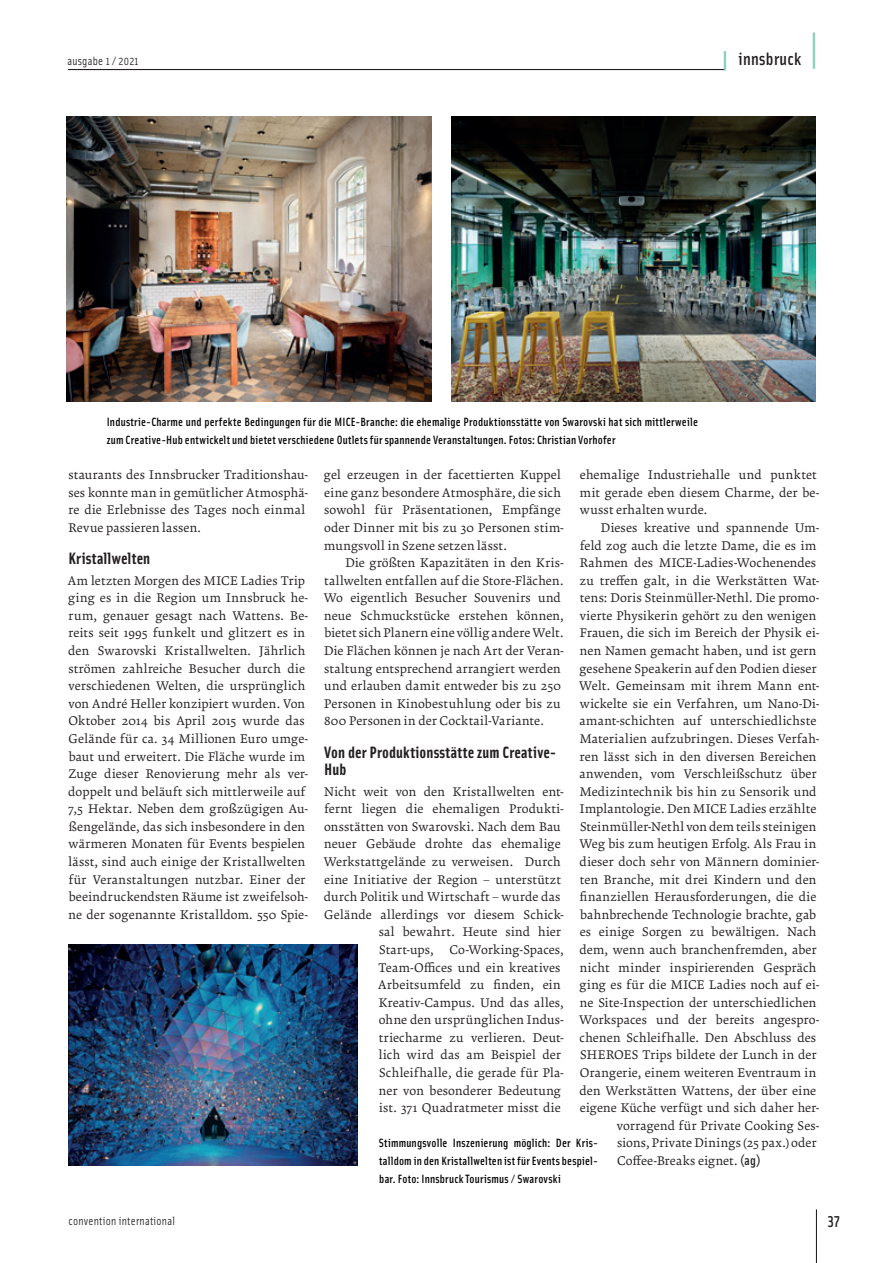
<style>
.page{position:relative;width:893px;height:1263px;background:#fff}
.page>*{position:absolute;margin:0;border:0;box-sizing:border-box;transform-origin:0 0}
.t1{font:500 18px "Solex OT";letter-spacing:.02em;color:#231f20}
.t2{font:700 16.5px/17.5px "Solex OT";letter-spacing:.01em;color:#231f20}
.t3{font:500 15.75px "Solex OT";color:#231f20}
.t4{font:12.6px/17.5px "Krete";letter-spacing:.015em;color:#231f20}
.t5{font:500 12px/17.5px "Solex OT";letter-spacing:.015em;color:#000}
.t6{font:12px "Solex OT";letter-spacing:.02em;color:#231f20}
.s1{font-weight:700;font-size:22.5px;color:#82cdbe}
.s2{font-weight:700;font-size:42px;color:#82cdbe}
.s3{font-family:"Solex OT";font-weight:500;font-size:13.5px}
</style>
<div class="page">
<hr style="left:68px;top:69px;width:657px;height:1px;background:#231f20">
<hr style="left:816px;top:1209px;width:1px;height:54px;background:#231f20">
<img style="left:69px;top:944px;width:288px;height:221px">
<img style="left:67px;top:117px;width:365px;height:284px">
<img style="left:451px;top:117px;width:365px;height:284px">
<p class="t6" style="left:67px;top:53px;width:73px">ausgabe 1/ 2021</p>
<h1 class="t1" style="left:721px;top:47px;width:99px"><span class="s1">|</span> innsbruck <span class="s2">|</span></h1>
<p class="t5" style="left:107px;top:413px;width:593px">Industrie-Charme und perfekte Bedingungen für die MICE-Branche: die ehemalige Produktionsstätte von Swarovski hat sich mittlerweile zum Creative-Hub entwickelt und bietet verschiedene Outlets für spannende Veranstaltungen. Fotos: Christian Vorhofer</p>
<p class="t4" style="left:68px;top:466px;width:241px">staurants des Innsbrucker Traditionshau&shy;ses konnte man in gemütlicher Atmosphä&shy;re die Erlebnisse des Tages noch einmal Revue passieren lassen.</p>
<h2 class="t2" style="left:69px;top:549px;width:83px">Kristallwelten</h2>
<p class="t4" style="left:68px;top:572px;width:242px">Am letzten Morgen des MICE Ladies Trip ging es in die Region um Innsbruck he&shy;rum, genauer gesagt nach Wattens. Be&shy;reits seit 1995 funkelt und glitzert es in den Swarovski Kristallwelten. Jährlich strömen zahlreiche Besucher durch die verschiedenen Welten, die ursprünglich von André Heller konzipiert wurden. Von Oktober 2014 bis April 2015 wurde das Gelände für ca. 34 Millionen Euro umge&shy;baut und erweitert. Die Fläche wurde im Zuge dieser Renovierung mehr als ver&shy;doppelt und beläuft sich mittlerweile auf 7,5 Hektar. Neben dem großzügigen Au&shy;ßengelände, das sich insbesondere in den wärmeren Monaten für Events bespielen lässt, sind auch einige der Kristallwelten für Veranstaltungen nutzbar. Einer der beeindruckendsten Räume ist zweifelsoh&shy;ne der sogenannte Kristalldom. 550 Spie-</p>
<p class="t4" style="left:324px;top:466px;width:241px">gel erzeugen in der facettierten Kuppel eine ganz besondere Atmosphäre, die sich sowohl für Präsentationen, Empfänge oder Dinner mit bis zu 30 Personen stim&shy;mungsvoll in Szene setzen lässt.</p>
<p class="t4" style="left:324px;top:554px;width:242px;text-indent:22px">Die größten Kapazitäten in den Kris&shy;tallwelten entfallen auf die Store-Flächen.<br>Wo eigentlich Besucher Souvenirs und neue Schmuckstücke erstehen können, bietet sich Planern eine völlig andere Welt.<br>Die Flächen können je nach Art der Veran&shy;staltung entsprechend arrangiert werden und erlauben damit entweder bis zu 250<br>Personen in Kinobestuhlung oder bis zu 800 Personen in der Cocktail-Variante.</p>
<h2 class="t2" style="left:324px;top:742px;width:234px">Von der Produktionsstätte zum Creative-<br>Hub</h2>
<p class="t4" style="left:324px;top:783px;width:241px">Nicht weit von den Kristallwelten ent-</p>
<p class="t4" style="left:324px;top:800px;width:241px">fernt liegen die ehemaligen Produkti-</p>
<p class="t4" style="left:324px;top:818px;width:238px">onsstätten von Swarovski. Nach dem Bau</p>
<p class="t4" style="left:324px;top:836px;width:238px">neuer Gebäude drohte das ehemalige</p>
<p class="t4" style="left:324px;top:853px;width:239px">Werkstattgelände zu verweisen. Durch</p>
<p class="t4" style="left:324px;top:871px;width:238px">eine Initiative der Region – unterstützt</p>
<p class="t4" style="left:324px;top:888px;width:238px">durch Politik und Wirtschaft – wurde das</p>
<p class="t4" style="left:324px;top:906px;width:241px">Gelände allerdings vor diesem Schick-</p>
<p class="t4" style="left:379px;top:923px;width:184px">sal bewahrt. Heute sind hier</p>
<p class="t4" style="left:379px;top:941px;width:56px">Start-ups,</p>
<p class="t4" style="left:580px;top:466px;width:241px">ehemalige Industriehalle und punktet mit gerade eben diesem Charme, der be&shy;wusst erhalten wurde.</p>
<p class="t4" style="left:601px;top:519px;width:220px">Dieses kreative und spannende Um-</p>
<p class="t4" style="left:580px;top:537px;width:238px">feld zog auch die letzte Dame, die es im</p>
<p class="t4" style="left:580px;top:554px;width:238px">Rahmen des MICE-Ladies-Wochenendes</p>
<p class="t4" style="left:580px;top:572px;width:241px">zu treffen galt, in die Werkstätten Wat-</p>
<p class="t4" style="left:580px;top:589px;width:241px">tens: Doris Steinmüller-Nethl. Die promo-</p>
<p class="t4" style="left:580px;top:607px;width:238px">vierte Physikerin gehört zu den wenigen</p>
<p class="t4" style="left:580px;top:625px;width:241px">Frauen, die sich im Bereich der Physik ei-</p>
<p class="t4" style="left:580px;top:642px;width:238px">nen Namen gemacht haben, und ist gern</p>
<p class="t4" style="left:579px;top:660px;width:239px">gesehene Speakerin auf den Podien dieser</p>
<p class="t4" style="left:579px;top:677px;width:242px">Welt. Gemeinsam mit ihrem Mann ent-</p>
<p class="t4" style="left:580px;top:695px;width:241px">wickelte sie ein Verfahren, um Nano-Di-</p>
<p class="t4" style="left:580px;top:712px;width:238px">amant-schichten auf unterschiedlichste</p>
<p class="t4" style="left:580px;top:730px;width:241px">Materialien aufzubringen. Dieses Verfah-</p>
<p class="t4" style="left:580px;top:748px;width:238px">ren lässt sich in den diversen Bereichen</p>
<p class="t4" style="left:580px;top:765px;width:239px">anwenden, vom Verschleißschutz über</p>
<p class="t4" style="left:580px;top:783px;width:238px">Medizintechnik bis hin zu Sensorik und</p>
<p class="t4" style="left:580px;top:800px;width:238px">Implantologie. Den MICE Ladies erzählte</p>
<p class="t4" style="left:580px;top:818px;width:238px">Steinmüller-Nethl von dem teils steinigen</p>
<p class="t4" style="left:579px;top:836px;width:239px">Weg bis zum heutigen Erfolg. Als Frau in</p>
<p class="t4" style="left:580px;top:853px;width:241px">dieser doch sehr von Männern dominier-</p>
<p class="t4" style="left:580px;top:871px;width:238px">ten Branche, mit drei Kindern und den</p>
<p class="t4" style="left:580px;top:888px;width:238px">finanziellen Herausforderungen, die die</p>
<p class="t4" style="left:580px;top:906px;width:238px">bahnbrechende Technologie brachte, gab</p>
<p class="t4" style="left:580px;top:923px;width:238px">es einige Sorgen zu bewältigen. Nach</p>
<p class="t4" style="left:580px;top:941px;width:239px">dem, wenn auch branchenfremden, aber</p>
<p class="t4" style="left:580px;top:959px;width:238px">nicht minder inspirierenden Gespräch</p>
<p class="t4" style="left:579px;top:976px;width:241px">ging es für die MICE Ladies noch auf ei-</p>
<p class="t4" style="left:580px;top:994px;width:238px">ne Site-Inspection der unterschiedlichen</p>
<p class="t4" style="left:579px;top:1011px;width:242px">Workspaces und der bereits angespro-</p>
<p class="t4" style="left:580px;top:1029px;width:238px">chenen Schleifhalle. Den Abschluss des</p>
<p class="t4" style="left:580px;top:1046px;width:238px">SHEROES Trips bildete der Lunch in der</p>
<p class="t4" style="left:580px;top:1064px;width:238px">Orangerie, einem weiteren Eventraum in</p>
<p class="t4" style="left:579px;top:1082px;width:238px">den Werkstätten Wattens, der über eine</p>
<p class="t4" style="left:580px;top:1099px;width:241px">eigene Küche verfügt und sich daher her-</p>
<p class="t4" style="left:617px;top:1117px;width:204px">vorragend für Private Cooking Ses-</p>
<p class="t4" style="left:617px;top:1134px;width:201px">sions, Private Dinings (25 pax.) oder</p>
<p class="t4" style="left:617px;top:1152px;width:145px">Coffee-Breaks eignet. <span class="s3">(ag)</span></p>
<p class="t4" style="left:378px;top:941px;width:187px;text-indent:71px">Co-Working-Spaces,<br>Team-Offices und ein kreatives<br>Arbeitsumfeld zu finden, ein<br>Kreativ-Campus. Und das alles, ohne den ursprünglichen Indus&shy;triecharme zu verlieren. Deut&shy;lich wird das am Beispiel der<br>Schleifhalle, die gerade für Pla&shy;ner von besonderer Bedeutung ist. 371 Quadratmeter misst die</p>
<p class="t5" style="left:379px;top:1134px;width:220px;text-align:justify">Stimmungsvolle Inszenierung möglich: Der Kris&shy;talldom in den Kristallwelten ist für Events bespiel&shy;bar. Foto: Innsbruck Tourismus / Swarovski</p>
<p class="t6" style="left:69px;top:1213px;width:108px">convention international</p>
<p class="t3" style="left:828px;top:1211px;width:13px">37</p>
</div>
